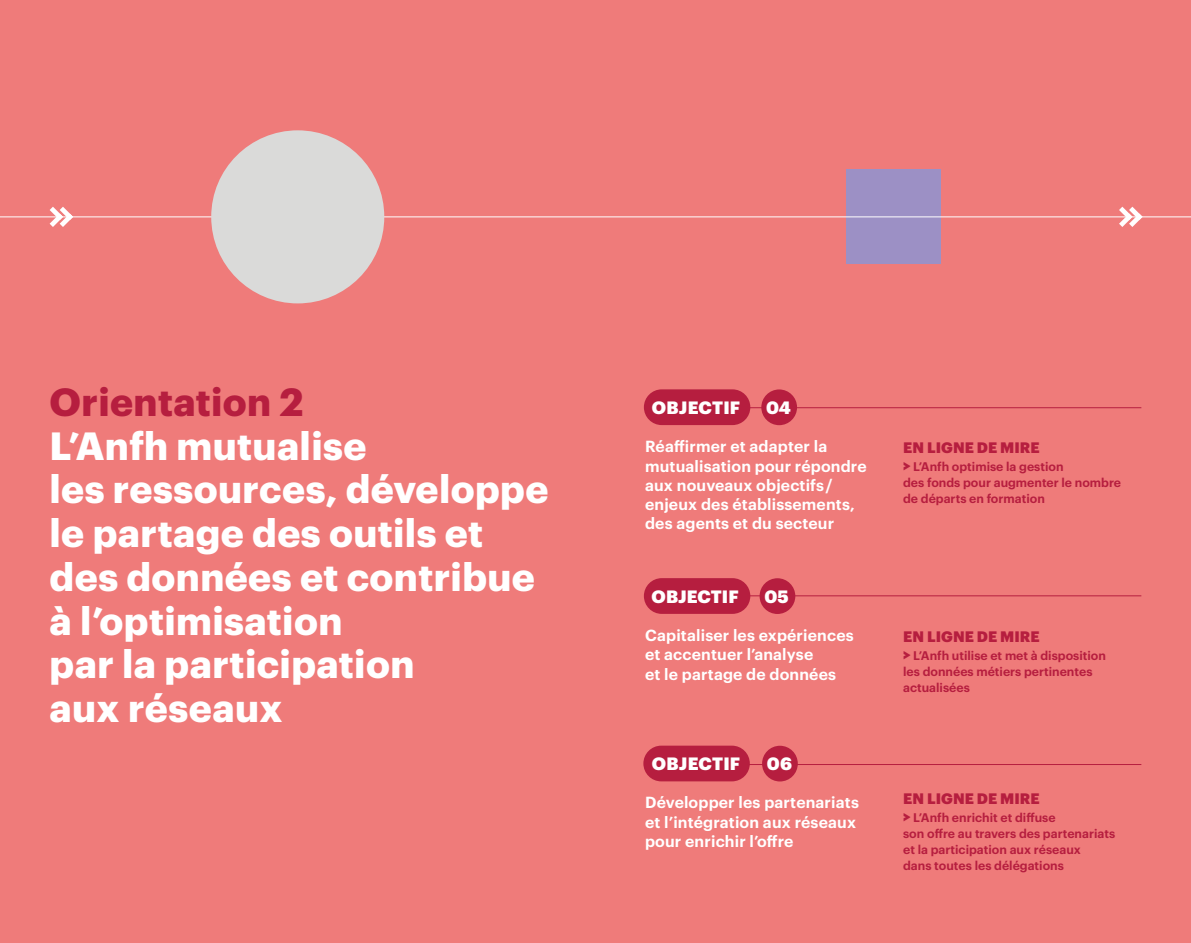
<style>
.page{position:relative;width:1191px;height:943px;background:#ef7b7a}
.page>*{position:absolute;margin:0;border:0;box-sizing:border-box;transform-origin:0 0}
.t1{font:700 38.5px/43.8px "Graphik";letter-spacing:.01em;color:#fff}
.t2{font:700 38.5px "Graphik";letter-spacing:.01em;color:#b61e3f}
.t3{font:900 17.5px "Graphik";letter-spacing:.005em;color:#fff}
.t4{font:600 15.75px/19.2px "Graphik";letter-spacing:.01em;color:#fff}
.t5{font:900 14.88px "Graphik";letter-spacing:.005em;color:#b61e3f}
.t6{font:600 12.25px/15.8px "Graphik";color:#b61e3f}
.s1{font-family:"Graphik Super";font-weight:400;font-size:14.88px}
</style>
<div class="page">
<div style="left:845px;top:169px;width:95px;height:95px;background:#9c90c5"></div>
<div style="left:644px;top:389px;width:106px;height:36px;background:#b61e3f;border-radius:18px"></div>
<div style="left:761px;top:389px;width:36px;height:36px;background:#b61e3f;border-radius:50%"></div>
<hr style="left:645px;top:407px;width:496px;height:1px;background:#b61e3f">
<hr style="left:645px;top:595px;width:496px;height:1px;background:#b61e3f">
<hr style="left:645px;top:764px;width:496px;height:1px;background:#b61e3f">
<div style="left:644px;top:578px;width:106px;height:36px;background:#b61e3f;border-radius:18px"></div>
<div style="left:759px;top:578px;width:36px;height:36px;background:#b61e3f;border-radius:50%"></div>
<div style="left:643px;top:745px;width:107px;height:36px;background:#b61e3f;border-radius:18px"></div>
<div style="left:762px;top:745px;width:36px;height:36px;background:#b61e3f;border-radius:50%"></div>
<hr style="left:0;top:216px;width:1191px;height:1px;background:#fff">
<svg style="left:50px;top:207px;width:23px;height:20px"></svg>
<svg style="left:1119px;top:207px;width:23px;height:20px"></svg>
<div style="left:211px;top:130px;width:173px;height:173px;background:#dadad9;border-radius:50%"></div>
<h1 class="t2" style="left:50px;top:372px;width:255px">Orientation 2</h1>
<h1 class="t1" style="left:50px;top:420px;width:500px">L’Anfh mutualise<br>les ressources, développe le partage des outils et des données et contribue à l’optimisation<br>par la participation<br>aux réseaux</h1>
<h2 class="t3" style="left:652px;top:394px;width:90px">OBJECTIF</h2>
<h2 class="t3" style="left:766px;top:394px;width:27px">04</h2>
<p class="t4" style="left:645px;top:435px;width:223px">Réaffirmer et adapter la mutualisation pour répondre aux nouveaux objectifs / enjeux des établissements, des agents et du secteur</p>
<p class="t5" style="left:903px;top:436px;width:138px">EN LIGNE DE MIRE</p>
<p class="t6" style="left:903px;top:458px;width:219px"><span class="s1">&gt;</span> L’Anfh optimise la gestion<br>des fonds pour augmenter le nombre de départs en formation</p>
<h2 class="t3" style="left:651px;top:582px;width:88px">OBJECTIF</h2>
<h2 class="t3" style="left:764px;top:582px;width:26px">05</h2>
<p class="t4" style="left:645px;top:624px;width:210px">Capitaliser les expériences et accentuer l’analyse<br>et le partage de données</p>
<p class="t5" style="left:903px;top:624px;width:138px">EN LIGNE DE MIRE</p>
<p class="t6" style="left:903px;top:646px;width:204px"><span class="s1">&gt;</span> L’Anfh utilise et met à disposition les données métiers pertinentes actualisées</p>
<h2 class="t3" style="left:652px;top:750px;width:90px">OBJECTIF</h2>
<h2 class="t3" style="left:767px;top:750px;width:27px">06</h2>
<p class="t4" style="left:645px;top:791px;width:215px">Développer les partenariats et l’intégration aux réseaux pour enrichir l’offre</p>
<p class="t5" style="left:903px;top:787px;width:138px">EN LIGNE DE MIRE</p>
<p class="t6" style="left:903px;top:809px;width:213px"><span class="s1">&gt;</span> L’Anfh enrichit et diffuse<br>son offre au travers des partenariats et la participation aux réseaux<br>dans toutes les délégations</p>
</div>
